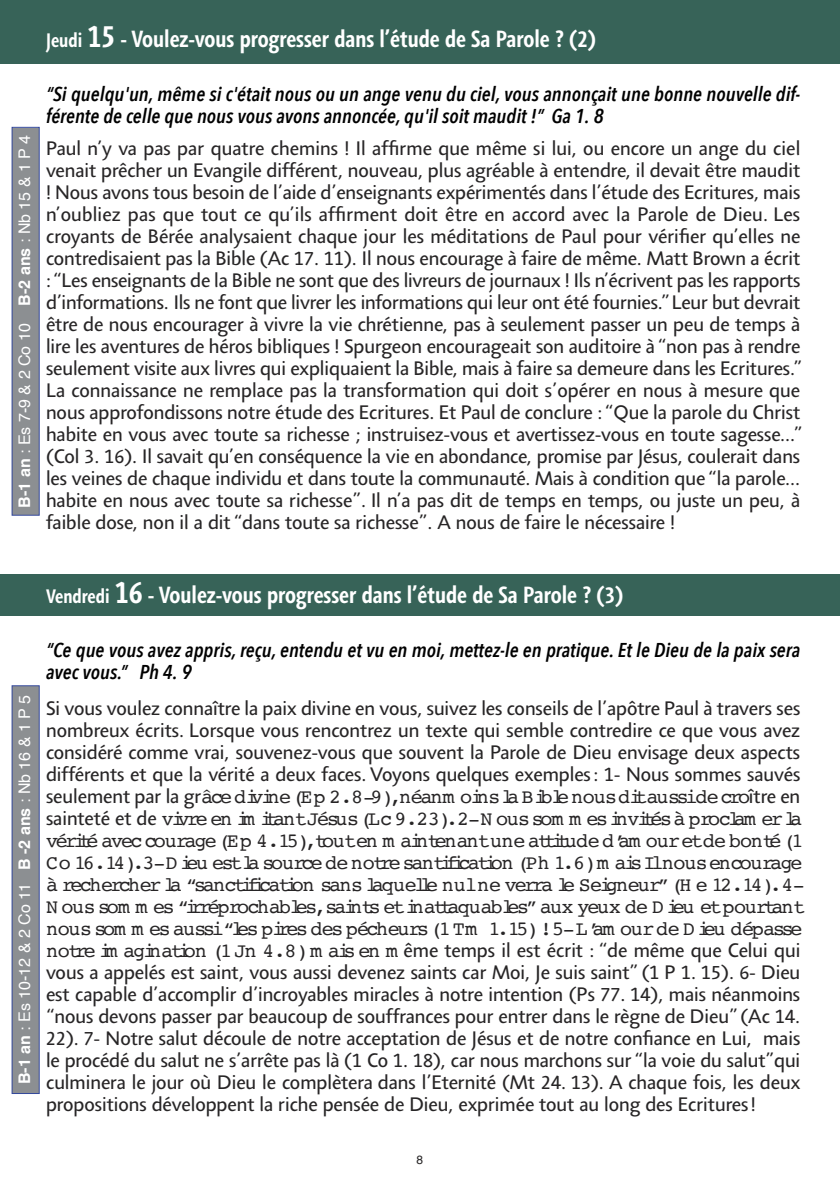
<style>
.page{position:relative;width:840px;height:1191px;background:#fff}
.page>*{position:absolute;margin:0;border:0;box-sizing:border-box;transform-origin:0 0}
.t1{font:700 condensed 24px "Agilita LT Std";color:#fff}
.t2{font:20px/22px "Agilita LT Std";color:#272526;text-align:justify}
.t3{font:20px/22px "Courier";letter-spacing:-.105em;color:#272526}
.t4{font:italic 600 20px/22px "Avenir Next Condensed";color:#000}
.t5{font:16px "Helvetica";color:#fff}
.t6{font:12px "Helvetica";color:#272526}
.s1{font-weight:700}
.s2{font-size:20px}
.s3{font-size:32px}
.s4{font-family:"Agilita LT Std"}
.s5{font-family:"Courier"}
</style>
<div class="page">
<div style="left:0;top:0;width:839px;height:64px;background:#376358"></div>
<div style="left:0;top:575px;width:839px;height:41px;background:#376358"></div>
<div style="left:13px;top:128px;width:26px;height:387px;background:#8c8f92"></div>
<div style="left:12px;top:127px;width:28px;height:389px;border:1px solid #33489a"></div>
<div style="left:13px;top:686px;width:26px;height:407px;background:#8c8f92"></div>
<div style="left:12px;top:685px;width:28px;height:409px;border:1px solid #33489a"></div>
<p class="t5" style="left:18px;top:507px;width:374px;rotate:-90deg"><span class="s1">B-1 an</span> : Es 7-9 &amp; 2 Co 10 <span class="s1">B-2 ans</span> : Nb 15 &amp; 1 P 4</p>
<p class="t1" style="left:46px;top:25px;width:551px"><span class="s2">Jeudi</span> <span class="s3">15</span> - Voulez-vous progresser dans l’étude de Sa Parole ? (2)</p>
<p class="t4" style="left:46px;top:83px;width:755px">“Si quelqu'un, même si c'était nous ou un ange venu du ciel, vous annonçait une bonne nouvelle dif&shy;férente de celle que nous vous avons annoncée, qu'il soit maudit !” Ga 1. 8</p>
<p class="t2" style="left:46px;top:138px;width:757px">Paul n’y va pas par quatre chemins ! Il affirme que même si lui, ou encore un ange du ciel venait prêcher un Evangile différent, nouveau, plus agréable à entendre, il devait être maudit ! Nous avons tous besoin de l’aide d’enseignants expérimentés dans l’étude des Ecritures, mais n’oubliez pas que tout ce qu’ils affirment doit être en accord avec la Parole de Dieu. Les croyants de Bérée analysaient chaque jour les méditations de Paul pour vérifier qu’elles ne contredisaient pas la Bible (Ac 17. 11). Il nous encourage à faire de même. Matt Brown a écrit : “Les enseignants de la Bible ne sont que des livreurs de journaux ! Ils n’écrivent pas les rapports d’informations. Ils ne font que livrer les informations qui leur ont été fournies.” Leur but devrait être de nous encourager à vivre la vie chrétienne, pas à seulement passer un peu de temps à lire les aventures de héros bibliques ! Spurgeon encourageait son auditoire à “non pas à rendre seulement visite aux livres qui expliquaient la Bible, mais à faire sa demeure dans les Ecritures.” La connaissance ne remplace pas la transformation qui doit s’opérer en nous à mesure que nous approfondissons notre étude des Ecritures. Et Paul de conclure : “Que la parole du Christ habite en vous avec toute sa richesse ; instruisez-vous et avertissez-vous en toute sagesse...” (Col 3. 16). Il savait qu’en conséquence la vie en abondance, promise par Jésus, coulerait dans les veines de chaque individu et dans toute la communauté. Mais à condition que “la parole... habite en nous avec toute sa richesse”. Il n’a pas dit de temps en temps, ou juste un peu, à faible dose, non il a dit “dans toute sa richesse”. A nous de faire le nécessaire !</p>
<p class="t5" style="left:18px;top:1084px;width:390px;rotate:-90deg"><span class="s1">B-1 an</span> : Es 10-12 &amp; 2 Co 11 <span class="s1">B -2 ans</span> : Nb 16 &amp; 1 P 5</p>
<p class="t1" style="left:46px;top:581px;width:578px"><span class="s2">Vendredi</span> <span class="s3">16</span> - Voulez-vous progresser dans l’étude de Sa Parole ? (3)</p>
<p class="t4" style="left:46px;top:639px;width:755px">“Ce que vous avez appris, reçu, entendu et vu en moi, mettez-le en pratique. Et le Dieu de la paix sera avec vous.” Ph 4. 9</p>
<p class="t2" style="left:46px;top:698px;width:755px">Si vous voulez connaître la paix divine en vous, suivez les conseils de l’apôtre Paul à travers ses nombreux écrits. Lorsque vous rencontrez un texte qui semble contredire ce que vous avez considéré comme vrai, souvenez-vous que souvent la Parole de Dieu envisage deux aspects différents et que la vérité a deux faces. Voyons quelques exemples: 1- Nous sommes sauvés</p>
<p class="t3" style="left:46px;top:786px;width:760px"><span class="s4">seulement par la gr</span>âce divine (Ep 2.8-9),néanm oins la Bible nous ditausside cro<span class="s4">ître en sainteté et de</span> vivre en im itantJésus (Lc 9.23).2-N ous som m es invités à proclam er la vérité avec courage (Ep 4.15),touten m aintenantune attitude d’am our etde bonté (1<br>Co 16.14).3-D ieu estla source de notre santification (Ph 1.6)m ais Ilnous encourage à rechercher la “sanctification sans laquelle nulne verra le Seigneur” (H e 12.14).4- N ous som m es “irréprochables,saints etinattaquables” aux yeux de D ieu etpourtant nous som m es aussi“les pires des pécheurs (1 Tm 1.15)!5-L’am our de D ieu dépasse</p>
<p class="t2" style="left:46px;top:940px;width:755px"><span class="s5">notre im agination (1 Jn 4.8) m ais en m</span> ême temps il est écrit : “de même que Celui qui vous a appelés est saint, vous aussi devenez saints car Moi, Je suis saint” (1 P 1. 15). 6- Dieu est capable d’accomplir d’incroyables miracles à notre intention (Ps 77. 14), mais néanmoins “nous devons passer par beaucoup de souffrances pour entrer dans le règne de Dieu” (Ac 14.<br>22). 7- Notre salut découle de notre acceptation de Jésus et de notre confiance en Lui, mais le procédé du salut ne s’arrête pas là (1 Co 1. 18), car nous marchons sur “la voie du salut”qui culminera le jour où Dieu le complètera dans l’Eternité (Mt 24. 13). A chaque fois, les deux propositions développent la riche pensée de Dieu, exprimée tout au long des Ecritures!</p>
<p class="t6" style="left:416px;top:1155px;width:8px">8</p>
</div>
